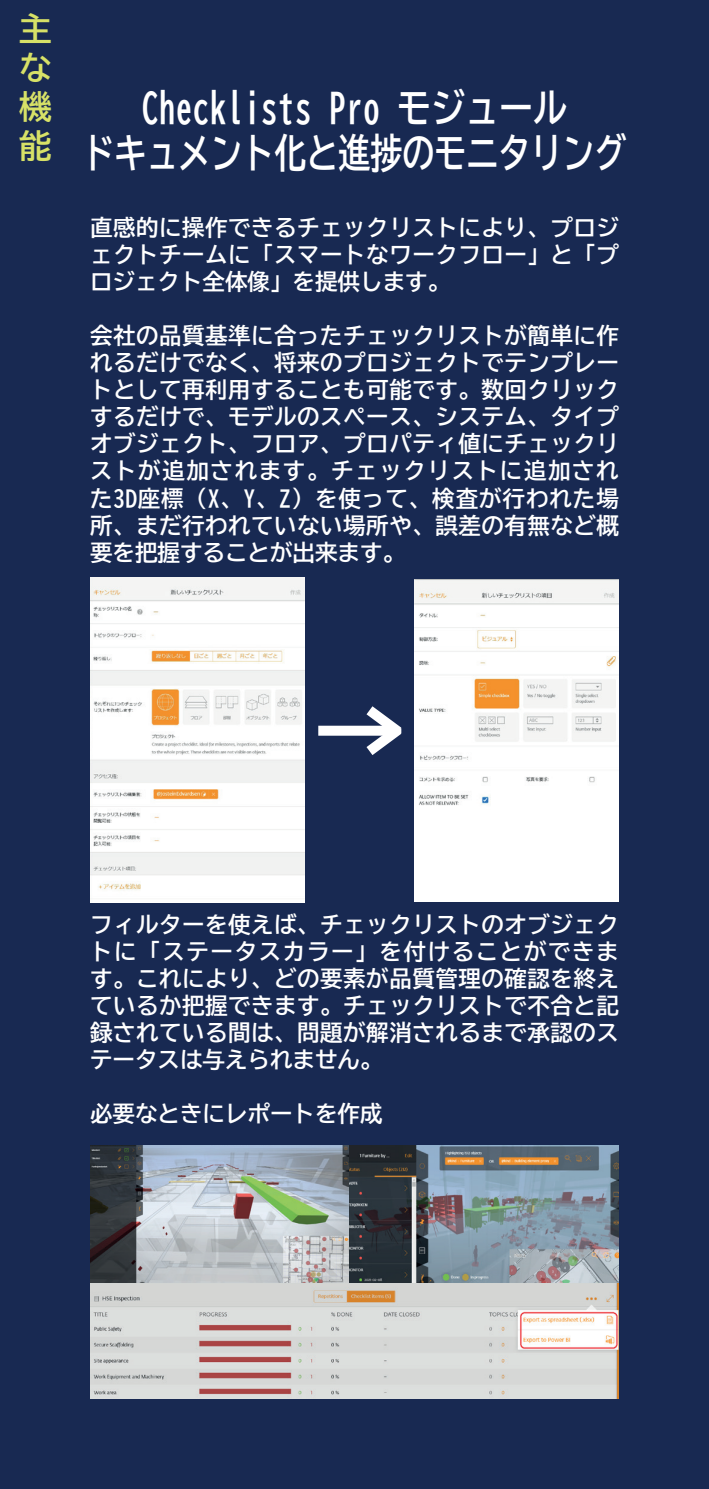
<style>
.page{position:relative;width:709px;height:1489px;background:#fff}
.page>*{position:absolute;margin:0;border:0;box-sizing:border-box;transform-origin:0 0}
.t1{font:40px/45px "BIZ UD Gothic Bold";color:#fff;text-align:center;scale:.85 1}
.t2{font:32.5px/39px "BIZ UD Gothic Bold";color:#d7e167;text-align:justify}
.t3{font:22.5px/27px "BIZ UD Gothic Bold";letter-spacing:.02em;color:#fff;text-align:justify}
.t4{font:22.5px "BIZ UD Gothic Bold";color:#fff}
</style>
<div class="page">
<div style="left:0;top:0;width:709px;height:1488px;background:#182952"></div>
<img style="left:90px;top:1145px;width:529px;height:253px">
<div style="left:318px;top:725px;width:73px;height:10px;background:#fff"></div>
<svg style="left:355px;top:706px;width:47px;height:49px"></svg>
<div style="left:376px;top:728px;width:25px;height:5px;background:#fff"></div>
<img style="left:90px;top:578px;width:215px;height:324px">
<img style="left:415px;top:579px;width:204px;height:322px">
<h2 class="t2" style="left:19px;top:9px;width:34px">主な機能</h2>
<h1 class="t1" style="left:82px;top:86px;width:641px">Checklists Pro モジュール<br>ドキュメント化と進捗のモニタリング</h1>
<p class="t3" style="left:90px;top:214px;width:530px">直感的に操作できるチェックリストにより、プロジェクトチームに「スマートなワークフロー」と「プロジェクト全体像」を提供します。</p>
<p class="t3" style="left:90px;top:322px;width:530px">会社の品質基準に合ったチェックリストが簡単に作れるだけでなく、将来のプロジェクトでテンプレートとして再利用することも可能です。数回クリックするだけで、モデルのスペース、システム、タイプオブジェクト、フロア、プロパティ値にチェックリストが追加されます。チェックリストに追加された3D座標（X、Y、Z）を使って、検査が行われた場所、まだ行われていない場所や、誤差の有無など概要を把握することが出来ます。</p>
<p class="t3" style="left:90px;top:911px;width:530px">フィルターを使えば、チェックリストのオブジェクトに「ステータスカラー」を付けることができます。これにより、どの要素が品質管理の確認を終えているか把握できます。チェックリストで不合と記録されている間は、問題が解消されるまで承認のステータスは与えられません。</p>
<p class="t4" style="left:90px;top:1102px;width:294px">必要なときにレポートを作成</p>
</div>
